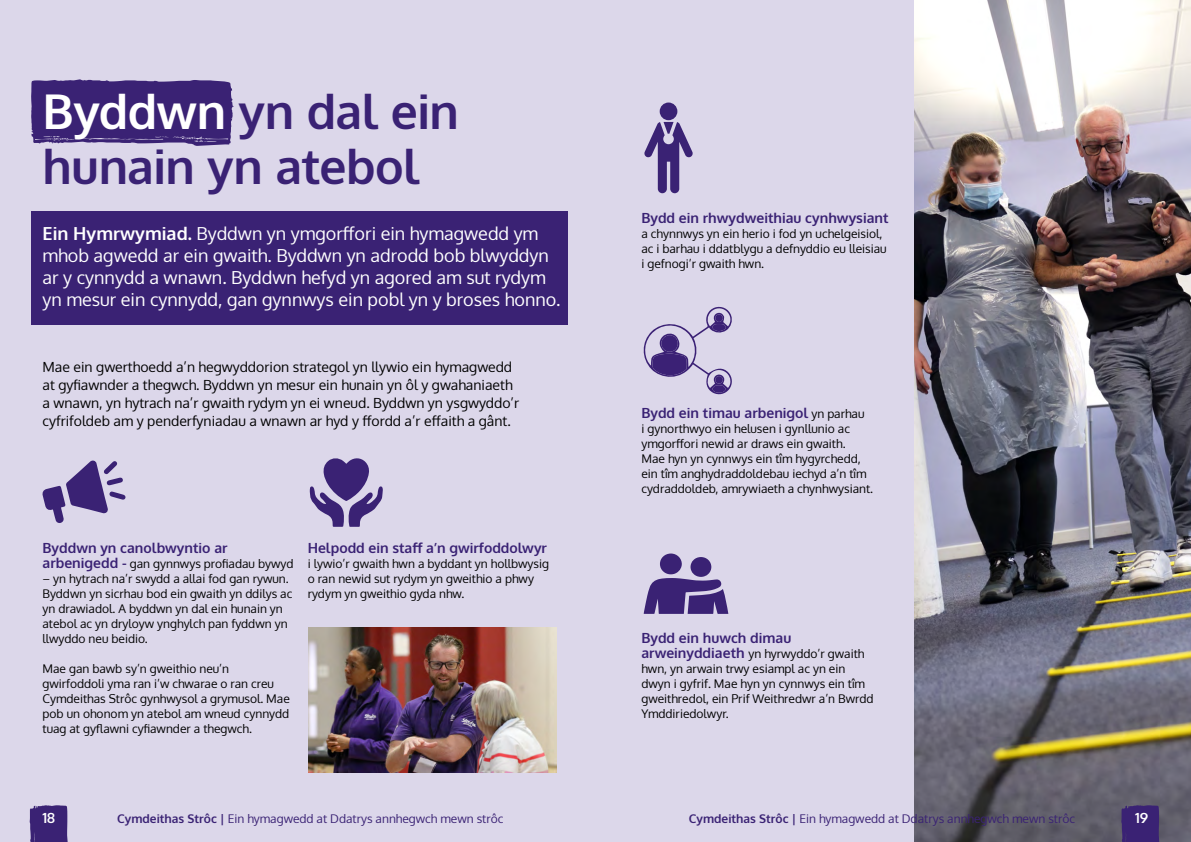
<style>
.page{position:relative;width:1191px;height:842px;background:#fff}
.page>*{position:absolute;margin:0;border:0;box-sizing:border-box;transform-origin:0 0}
.t1{font:700 48px/55px "Oxygen";letter-spacing:-.01em;color:#3a2274}
.t2{font:18px/22px "Oxygen";color:#fff}
.t3{font:14px/18px "Oxygen";color:#000}
.t4{font:700 14px "Oxygen";color:#3a2274}
.t5{font:700 14px "Oxygen";color:#fff}
.t6{font:12px/15px "Oxygen";color:#000}
.t7{font:12px "Oxygen";color:#3a2274}
.s1{color:#fff}
.s2{font-weight:700}
.s3{font-weight:700;font-size:14px;color:#3a2274}
.s4{font-weight:400;font-size:12px;color:#000}
</style>
<div class="page">
<div style="left:0;top:0;width:915px;height:842px;background:#dcd7ea"></div>
<div style="left:31px;top:211px;width:537px;height:113px;background:#3a2274"></div>
<svg style="left:31px;top:79px;width:202px;height:67px;background:#48327e"></svg>
<img style="left:915px;top:0;width:276px;height:842px">
<svg style="left:30px;top:805px;width:38px;height:37px"></svg>
<svg style="left:1121px;top:805px;width:38px;height:37px"></svg>
<img style="left:309px;top:628px;width:247px;height:145px">
<svg style="left:310px;top:458px;width:73px;height:69px"></svg>
<svg style="left:42px;top:460px;width:84px;height:63px"></svg>
<svg style="left:643px;top:306px;width:89px;height:89px"></svg>
<div style="left:715px;top:314px;width:8px;height:8px;background:#3b2175;border-radius:50%"></div>
<div style="left:715px;top:376px;width:8px;height:8px;background:#3b2175;border-radius:50%"></div>
<div style="left:659px;top:103px;width:18px;height:17px;background:#3a2274;border-radius:50%"></div>
<svg style="left:644px;top:122px;width:49px;height:71px"></svg>
<div style="left:690px;top:557px;width:21px;height:20px;background:#3a2274;border-radius:50%"></div>
<div style="left:660px;top:553px;width:22px;height:21px;background:#3a2274;border-radius:50%"></div>
<svg style="left:643px;top:578px;width:85px;height:36px"></svg>
<h1 class="t1" style="left:43px;top:86px;width:418px"><span class="s1">Byddwn</span> yn dal ein hunain yn atebol</h1>
<h2 class="t2" style="left:43px;top:222px;width:519px"><span class="s2">Ein Hymrwymiad.</span> Byddwn yn ymgorffori ein hymagwedd ym mhob agwedd ar ein gwaith. Byddwn yn adrodd bob blwyddyn ar y cynnydd a wnawn. Byddwn hefyd yn agored am sut rydym yn mesur ein cynnydd, gan gynnwys ein pobl yn y broses honno.</h2>
<p class="t3" style="left:43px;top:358px;width:478px">Mae ein gwerthoedd a’n hegwyddorion strategol yn llywio ein hymagwedd at gyfiawnder a thegwch. Byddwn yn mesur ein hunain yn ôl y gwahaniaeth a wnawn, yn hytrach na’r gwaith rydym yn ei wneud. Byddwn yn ysgwyddo’r cyfrifoldeb am y penderfyniadau a wnawn ar hyd y ffordd a’r effaith a gânt.</p>
<p class="t4" style="left:43px;top:539px;width:187px">Byddwn yn canolbwyntio ar</p>
<p class="t6" style="left:43px;top:556px;width:252px"><span class="s3">arbenigedd -</span> gan gynnwys profiadau bywyd</p>
<p class="t6" style="left:43px;top:571px;width:251px">– yn hytrach na’r swydd a allai fod gan rywun.<br>Byddwn yn sicrhau bod ein gwaith yn ddilys ac yn drawiadol. A byddwn yn dal ein hunain yn atebol ac yn dryloyw ynghylch pan fyddwn yn llwyddo neu beidio.</p>
<p class="t6" style="left:43px;top:661px;width:249px">Mae gan bawb sy’n gweithio neu’n gwirfoddoli yma ran i’w chwarae o ran creu Cymdeithas Strôc gynhwysol a grymusol. Mae pob un ohonom yn atebol am wneud cynnydd tuag at gyflawni cyfiawnder a thegwch.</p>
<p class="t4" style="left:308px;top:539px;width:241px">Helpodd ein staff a’n gwirfoddolwyr</p>
<p class="t6" style="left:308px;top:556px;width:243px">i lywio’r gwaith hwn a byddant yn hollbwysig o ran newid sut rydym yn gweithio a phwy rydym yn gweithio gyda nhw.</p>
<p class="t4" style="left:641px;top:209px;width:249px">Bydd ein rhwydweithiau cynhwysiant</p>
<p class="t6" style="left:641px;top:226px;width:247px">a chynnwys yn ein herio i fod yn uchelgeisiol, ac i barhau i ddatblygu a defnyddio eu lleisiau i gefnogi’r gwaith hwn.</p>
<p class="t4" style="left:641px;top:404px;width:224px">Bydd ein timau arbenigol <span class="s4">yn parhau</span></p>
<p class="t6" style="left:641px;top:421px;width:233px">i gynorthwyo ein helusen i gynllunio ac ymgorffori newid ar draws ein gwaith.<br>Mae hyn yn cynnwys ein tîm hygyrchedd, ein tîm anghydraddoldebau iechyd a’n tîm cydraddoldeb, amrywiaeth a chynhwysiant.</p>
<p class="t4" style="left:641px;top:629px;width:151px">Bydd ein huwch dimau</p>
<p class="t6" style="left:641px;top:646px;width:234px"><span class="s3">arweinyddiaeth</span> yn hyrwyddo’r gwaith hwn, yn arwain trwy esiampl ac yn ein dwyn i gyfrif. Mae hyn yn cynnwys ein tîm gweithredol, ein Prif Weithredwr a’n Bwrdd Ymddiriedolwyr.</p>
<p class="t5" style="left:43px;top:809px;width:14px">18</p>
<p class="t7" style="left:117px;top:810px;width:388px"><span class="s2">Cymdeithas Strôc |</span> Ein hymagwedd at Ddatrys annhegwch mewn strôc</p>
<p class="t7" style="left:689px;top:810px;width:388px"><span class="s2">Cymdeithas Strôc |</span> Ein hymagwedd at Ddatrys annhegwch mewn strôc</p>
<p class="t5" style="left:1135px;top:809px;width:14px">19</p>
</div>
